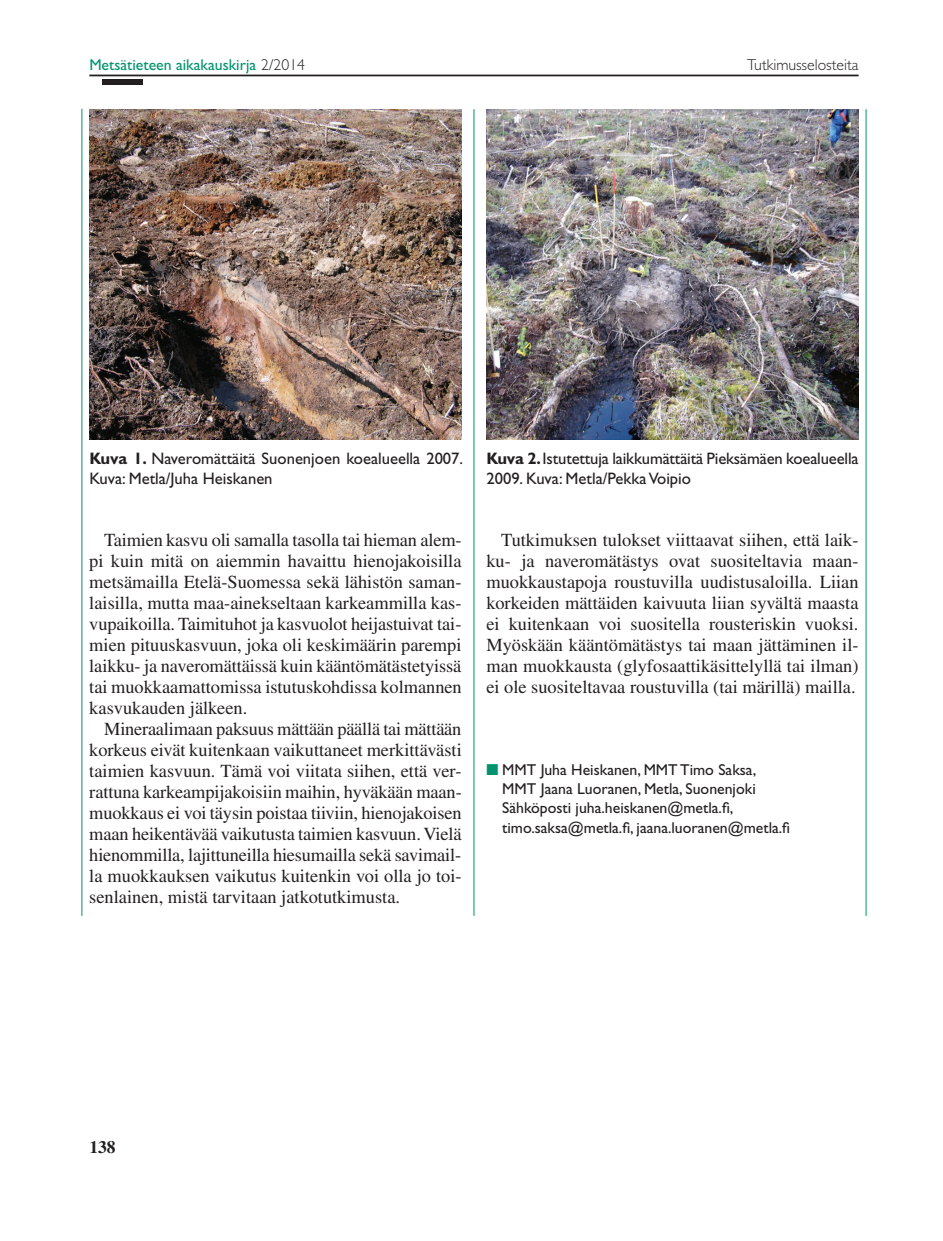
<style>
.page{position:relative;width:943px;height:1241px;background:#fff}
.page>*{position:absolute;margin:0;border:0;box-sizing:border-box;transform-origin:0 0}
.t1{font:18.38px/21px "Times LT Std";color:#231f20;text-align:justify}
.t2{font:700 17.5px "Times LT Std";color:#231f20}
.t3{font:16.62px/19.2px "Gill Sans Std";color:#231f20}
.t4{font:15.75px/19.2px "Gill Sans Std";color:#231f20}
.t5{font:15.75px "Gill Sans Std";color:#00936e}
.t6{font:300 15.75px "Gill Sans Std";color:#231f20}
.s1{font-weight:300;color:#231f20}
.s2{font-weight:700}
.s3{color:#00936e}
</style>
<div class="page">
<div style="left:102px;top:79px;width:40px;height:5px;background:#231f20"></div>
<hr style="left:89px;top:75px;width:769px;height:1px;background:#231f20">
<hr style="left:865px;top:109px;width:1px;height:806px;background:#00936e">
<hr style="left:473px;top:109px;width:1px;height:806px;background:#00936e">
<hr style="left:82px;top:109px;width:1px;height:806px;background:#00936e">
<img style="left:89px;top:109px;width:372px;height:330px">
<img style="left:486px;top:109px;width:372px;height:330px">
<p class="t5" style="left:89px;top:55px;width:217px">Metsätieteen aikakauskirja <span class="s1">2/2014</span></p>
<p class="t6" style="left:747px;top:55px;width:113px">Tutkimusselosteita</p>
<p class="t3" style="left:89px;top:449px;width:375px"><span class="s2">Kuva 1.</span> Naveromättäitä Suonenjoen koealueella 2007.<br>Kuva: Metla/Juha Heiskanen</p>
<p class="t3" style="left:486px;top:449px;width:374px"><span class="s2">Kuva 2.</span> Istutettuja laikkumättäitä Pieksämäen koealueella<br>2009. Kuva: Metla/Pekka Voipio</p>
<p class="t1" style="left:89px;top:528px;width:374px;text-indent:15px">Taimien kasvu oli samalla tasolla tai hieman alem&shy;pi kuin mitä on aiemmin havaittu hienojakoisilla metsämailla Etelä-Suomessa sekä lähistön saman&shy;laisilla, mutta maa-ainekseltaan karkeammilla kas&shy;vupaikoilla. Taimituhot ja kasvuolot heijastuivat tai&shy;mien pituuskasvuun, joka oli keskimäärin parempi laikku- ja naveromättäissä kuin kääntömätästetyissä tai muokkaamattomissa istutuskohdissa kolmannen kasvukauden jälkeen.</p>
<p class="t1" style="left:89px;top:717px;width:374px;text-indent:15px">Mineraalimaan paksuus mättään päällä tai mättään korkeus eivät kuitenkaan vaikuttaneet merkittävästi taimien kasvuun. Tämä voi viitata siihen, että ver&shy;rattuna karkeampijakoisiin maihin, hyväkään maan&shy;muokkaus ei voi täysin poistaa tiiviin, hienojakoisen maan heikentävää vaikutusta taimien kasvuun. Vielä hienommilla, lajittuneilla hiesumailla sekä savimail&shy;la muokkauksen vaikutus kuitenkin voi olla jo toi&shy;senlainen, mistä tarvitaan jatkotutkimusta.</p>
<p class="t1" style="left:486px;top:528px;width:374px;text-indent:15px">Tutkimuksen tulokset viittaavat siihen, että laik&shy;ku- ja naveromätästys ovat suositeltavia maan&shy;muokkaustapoja roustuvilla uudistusaloilla. Liian korkeiden mättäiden kaivuuta liian syvältä maasta ei kuitenkaan voi suositella rousteriskin vuoksi.<br>Myöskään kääntömätästys tai maan jättäminen il&shy;man muokkausta (glyfosaattikäsittelyllä tai ilman) ei ole suositeltavaa roustuvilla (tai märillä) mailla.</p>
<p class="t4" style="left:502px;top:760px;width:289px;text-indent:-16px"><span class="s3">■</span> MMT Juha Heiskanen, MMT Timo Saksa, MMT Jaana Luoranen, Metla, Suonenjoki Sähköposti juha.heiskanen@metla.fi, timo.saksa@metla.fi, jaana.luoranen@metla.fi</p>
<p class="t2" style="left:89px;top:1136px;width:28px">138</p>
</div>
